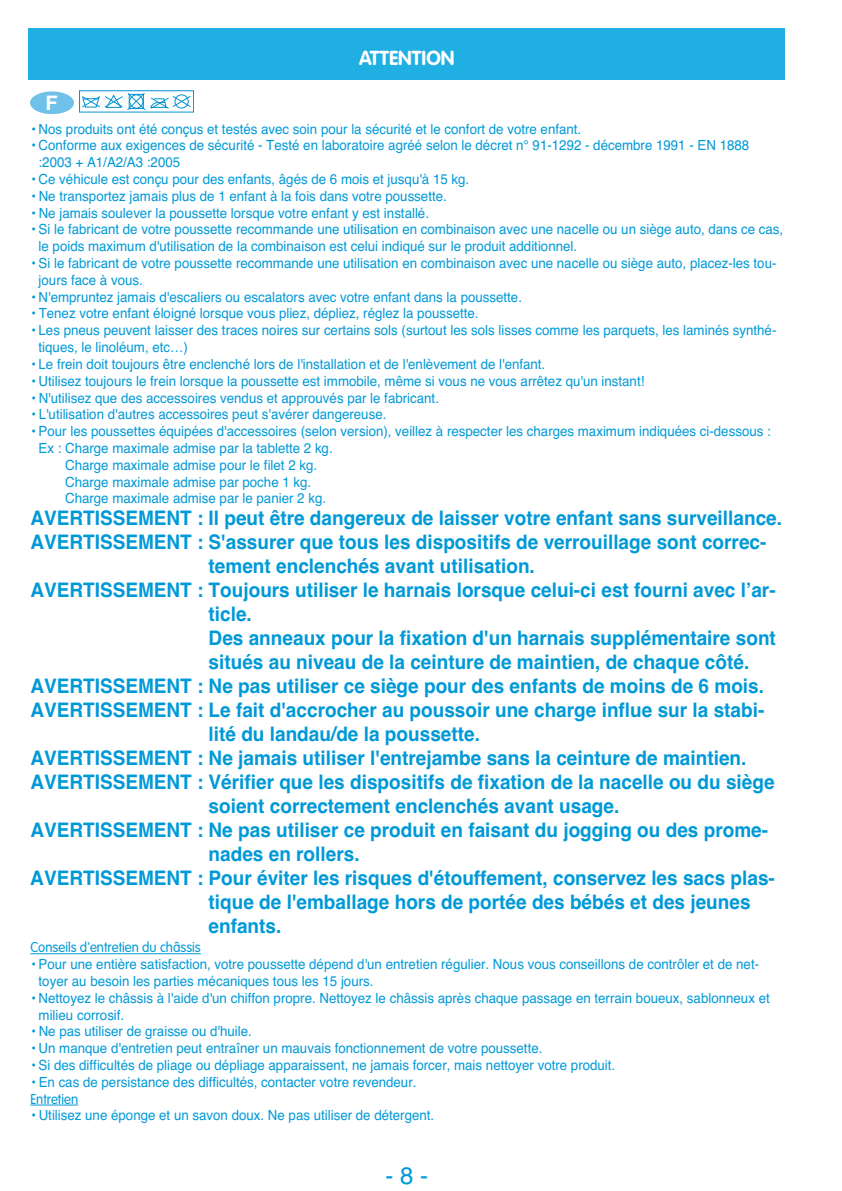
<style>
.page{position:relative;width:842px;height:1191px;background:#fff}
.page>*{position:absolute;margin:0;border:0;box-sizing:border-box;transform-origin:0 0}
.t1{font:24px "Helvetica";color:#0099d8}
.t2{font:700 20px "Helvetica";color:#0099d8;scale:.95 1}
.t3{font:700 20px "VAG Rounded";color:#fff}
.t4{font:700 20px "Helvetica";color:#fff}
.t5{font:14px/16.8px "Helvetica";color:#0099d8;scale:.95 1}
.t6{font:300 14px "VAG Rounded";color:#0099d8;scale:.95 1}
</style>
<div class="page">
<div style="left:28px;top:28px;width:757px;height:51px;background:#1fafe2"></div>
<div style="left:30px;top:91px;width:44px;height:23px;background:#6fc1ea;border-radius:50%"></div>
<hr style="left:30px;top:953px;width:171px;height:1px;background:#0099d8">
<hr style="left:30px;top:1104px;width:48px;height:1px;background:#0099d8">
<svg style="left:79px;top:112px;width:115px;height:1px"></svg>
<svg style="left:82px;top:93px;width:109px;height:17px"></svg>
<h2 class="t3" style="left:359px;top:50px;width:97px">ATTENTION</h2>
<h2 class="t4" style="left:46px;top:91px;width:14px">F</h2>
<p class="t5" style="left:30px;top:120px;width:581px">• Nos produits ont été conçus et testés avec soin pour la sécurité et le confort de votre enfant.</p>
<p class="t5" style="left:39px;top:137px;width:750px;text-indent:-8px">• Conforme aux exigences de sécurité - Testé en laboratoire agréé selon le décret n° 91-1292 - décembre 1991 - EN 1888 :2003 + A1/A2/A3 :2005</p>
<p class="t5" style="left:30px;top:171px;width:463px">• Ce véhicule est conçu pour des enfants, âgés de 6 mois et jusqu'à 15 kg.</p>
<p class="t5" style="left:30px;top:188px;width:440px">• Ne transportez jamais plus de 1 enfant à la fois dans votre poussette.</p>
<p class="t5" style="left:30px;top:204px;width:421px">• Ne jamais soulever la poussette lorsque votre enfant y est installé.</p>
<p class="t5" style="left:39px;top:221px;width:785px;text-indent:-8px">• Si le fabricant de votre poussette recommande une utilisation en combinaison avec une nacelle ou un siège auto, dans ce cas, le poids maximum d'utilisation de la combinaison est celui indiqué sur le produit additionnel.</p>
<p class="t5" style="left:39px;top:255px;width:778px;text-indent:-8px">• Si le fabricant de votre poussette recommande une utilisation en combinaison avec une nacelle ou siège auto, placez-les tou&shy;jours face à vous.</p>
<p class="t5" style="left:30px;top:288px;width:519px">• N'empruntez jamais d'escaliers ou escalators avec votre enfant dans la poussette.</p>
<p class="t5" style="left:30px;top:305px;width:473px">• Tenez votre enfant éloigné lorsque vous pliez, dépliez, réglez la poussette.</p>
<p class="t5" style="left:39px;top:322px;width:778px;text-indent:-8px">• Les pneus peuvent laisser des traces noires sur certains sols (surtout les sols lisses comme les parquets, les laminés synthé&shy;tiques, le linoléum, etc…)</p>
<p class="t5" style="left:30px;top:356px;width:544px">• Le frein doit toujours être enclenché lors de l'installation et de l'enlèvement de l'enfant.</p>
<p class="t5" style="left:30px;top:372px;width:648px">• Utilisez toujours le frein lorsque la poussette est immobile, même si vous ne vous arrêtez qu'un instant!</p>
<p class="t5" style="left:30px;top:389px;width:432px">• N'utilisez que des accessoires vendus et approuvés par le fabricant.</p>
<p class="t5" style="left:30px;top:406px;width:376px">• L'utilisation d'autres accessoires peut s'avérer dangereuse.</p>
<p class="t5" style="left:30px;top:423px;width:781px">• Pour les poussettes équipées d'accessoires (selon version), veillez à respecter les charges maximum indiquées ci-dessous :</p>
<p class="t5" style="left:39px;top:440px;width:311px">Ex : Charge maximale admise par la tablette 2 kg.</p>
<p class="t5" style="left:65px;top:456px;width:267px">Charge maximale admise pour le filet 2 kg.</p>
<p class="t5" style="left:65px;top:473px;width:261px">Charge maximale admise par poche 1 kg.</p>
<p class="t5" style="left:65px;top:490px;width:276px">Charge maximale admise par le panier 2 kg.</p>
<h2 class="t2" style="left:30px;top:506px;width:793px">AVERTISSEMENT : Il peut être dangereux de laisser votre enfant sans surveillance.</h2>
<h2 class="t2" style="left:30px;top:530px;width:776px">AVERTISSEMENT : S'assurer que tous les dispositifs de verrouillage sont correc-</h2>
<h2 class="t2" style="left:209px;top:554px;width:345px">tement enclenchés avant utilisation.</h2>
<h2 class="t2" style="left:30px;top:578px;width:786px">AVERTISSEMENT : Toujours utiliser le harnais lorsque celui-ci est fourni avec l’ar-</h2>
<h2 class="t2" style="left:209px;top:602px;width:47px">ticle.</h2>
<h2 class="t2" style="left:209px;top:626px;width:599px">Des anneaux pour la fixation d'un harnais supplémentaire sont</h2>
<h2 class="t2" style="left:209px;top:650px;width:571px">situés au niveau de la ceinture de maintien, de chaque côté.</h2>
<h2 class="t2" style="left:30px;top:674px;width:774px">AVERTISSEMENT : Ne pas utiliser ce siège pour des enfants de moins de 6 mois.</h2>
<h2 class="t2" style="left:30px;top:698px;width:774px">AVERTISSEMENT : Le fait d'accrocher au poussoir une charge influe sur la stabi-</h2>
<h2 class="t2" style="left:209px;top:722px;width:287px">lité du landau/de la poussette.</h2>
<h2 class="t2" style="left:30px;top:746px;width:755px">AVERTISSEMENT : Ne jamais utiliser l'entrejambe sans la ceinture de maintien.</h2>
<h2 class="t2" style="left:30px;top:770px;width:785px">AVERTISSEMENT : Vérifier que les dispositifs de fixation de la nacelle ou du siège</h2>
<h2 class="t2" style="left:209px;top:794px;width:434px">soient correctement enclenchés avant usage.</h2>
<h2 class="t2" style="left:30px;top:818px;width:778px">AVERTISSEMENT : Ne pas utiliser ce produit en faisant du jogging ou des prome-</h2>
<h2 class="t2" style="left:209px;top:842px;width:160px">nades en rollers.</h2>
<h2 class="t2" style="left:30px;top:866px;width:785px">AVERTISSEMENT : Pour éviter les risques d'étouffement, conservez les sacs plas-</h2>
<h2 class="t2" style="left:209px;top:890px;width:572px">tique de l'emballage hors de portée des bébés et des jeunes</h2>
<h2 class="t2" style="left:209px;top:914px;width:78px">enfants.</h2>
<p class="t6" style="left:30px;top:941px;width:181px">Conseils d'entretien du châssis</p>
<p class="t5" style="left:39px;top:956px;width:760px;text-indent:-8px">• Pour une entière satisfaction, votre poussette dépend d'un entretien régulier. Nous vous conseillons de contrôler et de net&shy;toyer au besoin les parties mécaniques tous les 15 jours.</p>
<p class="t5" style="left:39px;top:989px;width:771px;text-indent:-8px">• Nettoyez le châssis à l'aide d'un chiffon propre. Nettoyez le châssis après chaque passage en terrain boueux, sablonneux et milieu corrosif.</p>
<p class="t5" style="left:30px;top:1023px;width:235px">• Ne pas utiliser de graisse ou d'huile.</p>
<p class="t5" style="left:30px;top:1040px;width:541px">• Un manque d'entretien peut entraîner un mauvais fonctionnement de votre poussette.</p>
<p class="t5" style="left:30px;top:1056px;width:617px">• Si des difficultés de pliage ou dépliage apparaissent, ne jamais forcer, mais nettoyer votre produit.</p>
<p class="t5" style="left:30px;top:1073px;width:408px">• En cas de persistance des difficultés, contacter votre revendeur.</p>
<p class="t6" style="left:30px;top:1092px;width:52px">Entretien</p>
<p class="t5" style="left:30px;top:1107px;width:427px">• Utilisez une éponge et un savon doux. Ne pas utiliser de détergent.</p>
<h1 class="t1" style="left:385px;top:1161px;width:44px">-8-</h1>
</div>
